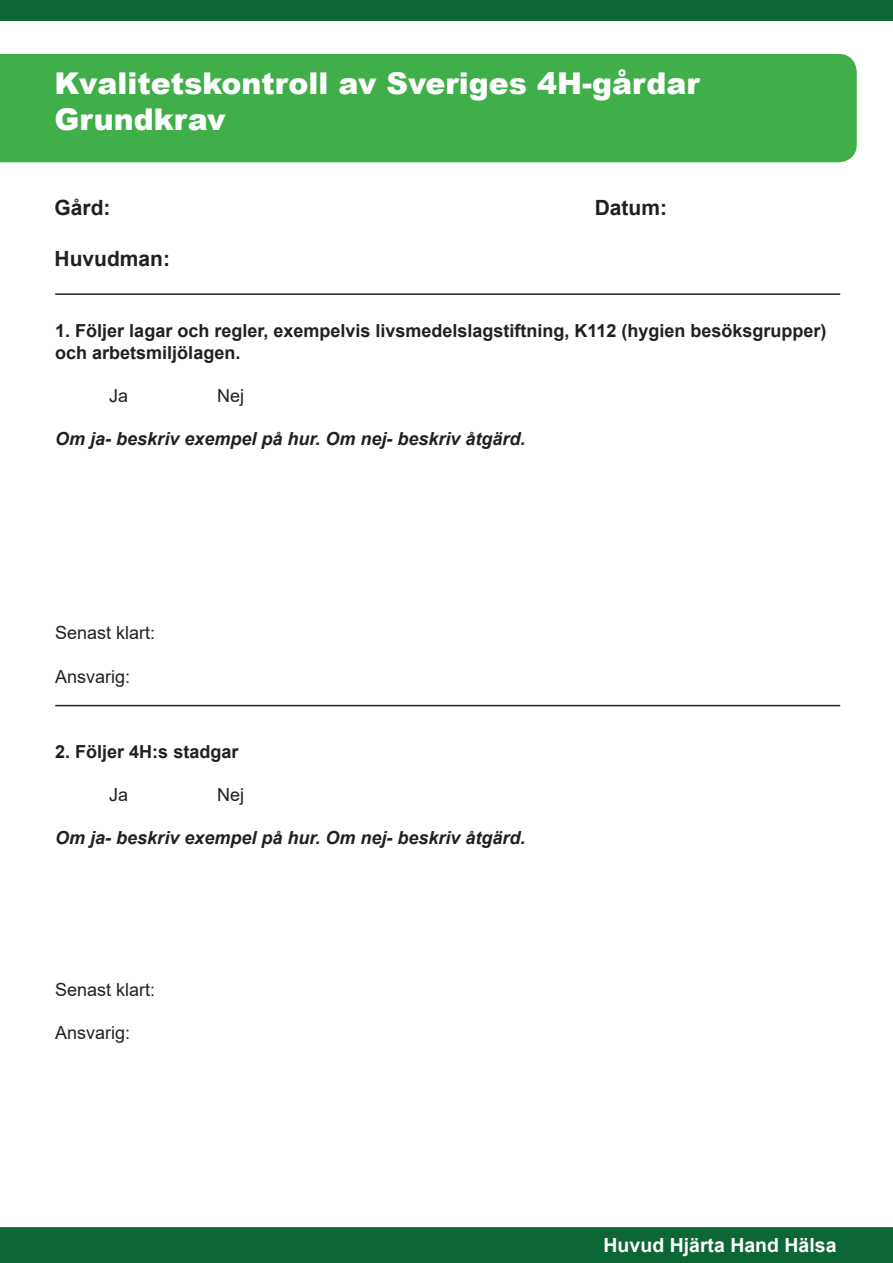
<style>
.page{position:relative;width:893px;height:1263px;background:#fff}
.page>*{position:absolute;margin:0;border:0;box-sizing:border-box;transform-origin:0 0}
.t1{font:900 30px "Arial";color:#fff}
.t2{font:700 21px "Arial";color:#231f20}
.t3{font:700 19.5px "Arial";color:#fff}
.t4{font:700 18px/21.6px "Arial";color:#231f20}
.t5{font:italic 700 18px "Arial";color:#231f20}
.t6{font:18px "Arial";color:#231f20}
</style>
<div class="page">
<div style="left:0;top:0;width:893px;height:21px;background:#0c6635"></div>
<div style="left:0;top:1227px;width:893px;height:36px;background:#0c6635"></div>
<div style="left:0;top:54px;width:857px;height:108px;background:#40ae49"></div>
<hr style="left:55px;top:705px;width:785px;height:1px;background:#231f20">
<hr style="left:55px;top:293px;width:785px;height:2px;background:#231f20">
<p class="t1" style="left:55px;top:62px;width:646px">Kvalitetskontroll av Sveriges 4H-gårdar</p>
<p class="t1" style="left:55px;top:98px;width:172px">Grundkrav</p>
<p class="t2" style="left:55px;top:193px;width:58px">Gård:</p>
<p class="t2" style="left:595px;top:193px;width:74px">Datum:</p>
<p class="t2" style="left:55px;top:244px;width:117px">Huvudman:</p>
<p class="t4" style="left:55px;top:320px;width:773px">1. Följer lagar och regler, exempelvis livsmedelslagstiftning, K112 (hygien besöksgrupper) och arbetsmiljölagen.</p>
<p class="t6" style="left:109px;top:383px;width:21px">Ja</p>
<p class="t6" style="left:217px;top:383px;width:28px">Nej</p>
<p class="t5" style="left:55px;top:427px;width:472px">Om ja- beskriv exempel på hur. Om nej- beskriv åtgärd.</p>
<p class="t6" style="left:55px;top:621px;width:102px">Senast klart:</p>
<p class="t6" style="left:55px;top:664px;width:77px">Ansvarig:</p>
<p class="t4" style="left:55px;top:741px;width:185px">2. Följer 4H:s stadgar</p>
<p class="t6" style="left:109px;top:782px;width:21px">Ja</p>
<p class="t6" style="left:217px;top:782px;width:28px">Nej</p>
<p class="t5" style="left:55px;top:826px;width:472px">Om ja- beskriv exempel på hur. Om nej- beskriv åtgärd.</p>
<p class="t6" style="left:55px;top:977px;width:102px">Senast klart:</p>
<p class="t6" style="left:55px;top:1020px;width:77px">Ansvarig:</p>
<p class="t3" style="left:604px;top:1231px;width:234px">Huvud Hjärta Hand Hälsa</p>
</div>
